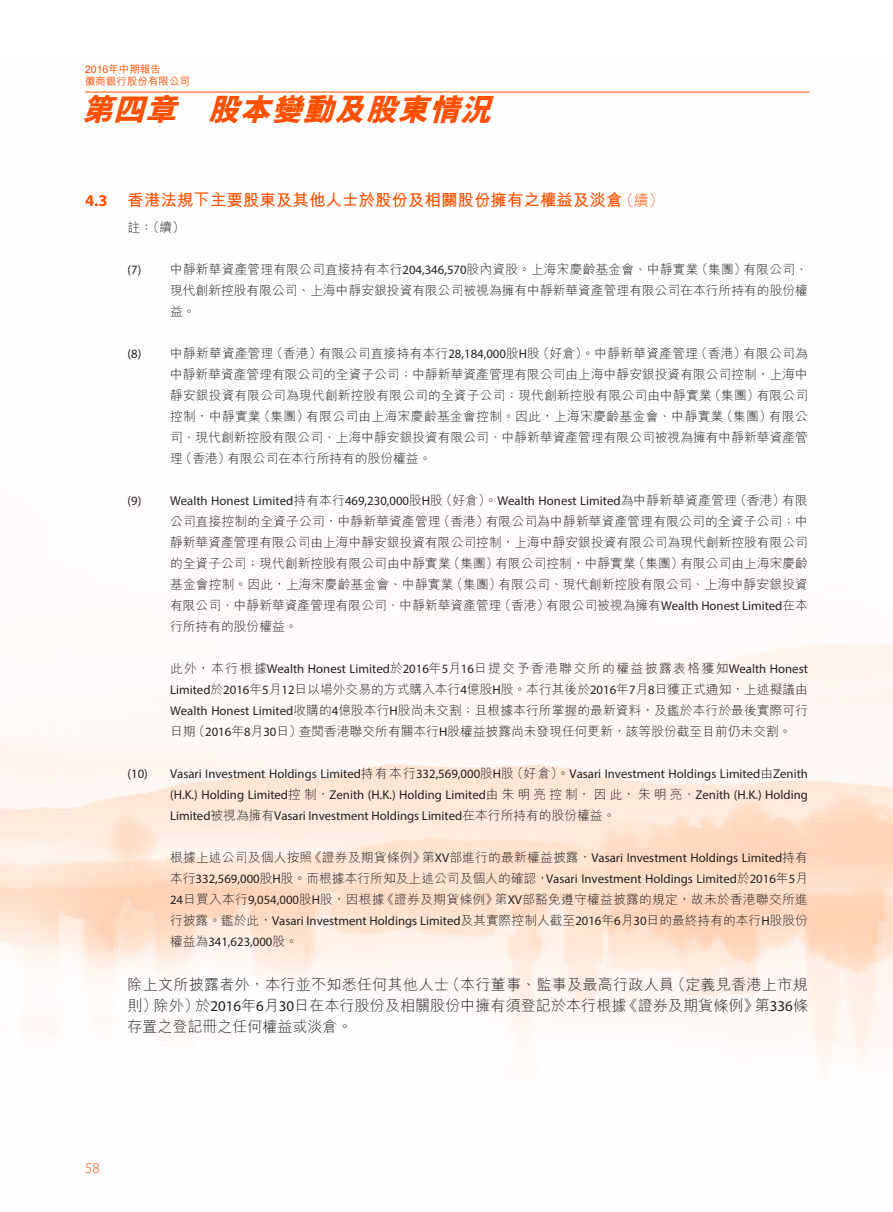
<style>
.page{position:relative;width:893px;height:1212px;background:#fff}
.page>*{position:absolute;margin:0;border:0;box-sizing:border-box;transform-origin:0 0}
.t1{font:italic 800 31.5px "M Hei HK";color:#ff5000}
.t2{font:700 16.5px "M Hei HK";color:#ff5000}
.t3{font:300 15px/21px "M Hei HK";letter-spacing:.005em;color:#231f20;text-align:justify}
.t4{font:300 15px "Myriad Pro";color:#ff5000}
.t5{font:300 12.75px/21px "M Hei HK";color:#231f20;text-align:justify}
.t6{font:12.75px/21px "Myriad Pro";color:#231f20;text-align:justify}
.t7{font:300 12.75px "M Hei HK";letter-spacing:.02em;color:#231f20}
.t8{font:500 10.5px "M Hei HK";color:#ff5000}
.s1{font-family:"Myriad Pro"}
.s2{font-weight:300;font-size:15px}
.s3{font-family:"Myriad Pro";font-weight:400}
.s4{font-family:"M Hei HK";font-weight:300}
</style>
<div class="page">
<hr style="left:85px;top:92px;width:724px;height:1px;background:#ff5000">
<p class="t8" style="left:85px;top:62px;width:77px">2016年中期報告</p>
<p class="t8" style="left:85px;top:74px;width:106px">徽商銀行股份有限公司</p>
<h1 class="t1" style="left:82px;top:89px;width:422px">第四章 股本變動及股東情況</h1>
<p class="t2" style="left:85px;top:188px;width:580px"><span class="s1">4.3</span> 香港法規下主要股東及其他人士於股份及相關股份擁有之權益及淡倉<span class="s2">（續）</span></p>
<p class="t5" style="left:128px;top:217px;width:59px">註：（續）</p>
<p class="t5" style="left:170px;top:259px;width:639px;text-indent:-43px"><span class="s3">(7)</span> 中靜新華資產管理有限公司直接持有本行<span class="s3">204,346,570</span>股內資股。上海宋慶齡基金會、中靜實業（集團）有限公司、現代創新控股有限公司、上海中靜安銀投資有限公司被視為擁有中靜新華資產管理有限公司在本行所持有的股份權益。</p>
<p class="t5" style="left:170px;top:343px;width:640px;text-indent:-43px"><span class="s3">(8)</span> 中靜新華資產管理（香港）有限公司直接持有本行<span class="s3">28,184,000</span>股<span class="s3">H</span>股（好倉）。中靜新華資產管理（香港）有限公司為中靜新華資產管理有限公司的全資子公司；中靜新華資產管理有限公司由上海中靜安銀投資有限公司控制，上海中靜安銀投資有限公司為現代創新控股有限公司的全資子公司；現代創新控股有限公司由中靜實業（集團）有限公司控制，中靜實業（集團）有限公司由上海宋慶齡基金會控制。因此，上海宋慶齡基金會、中靜實業（集團）有限公司、現代創新控股有限公司、上海中靜安銀投資有限公司、中靜新華資產管理有限公司被視為擁有中靜新華資產管理（香港）有限公司在本行所持有的股份權益。</p>
<p class="t6" style="left:128px;top:490px;width:682px">(9) Wealth Honest Limited<span class="s4">持有本行</span>469,230,000<span class="s4">股</span>H<span class="s4">股（好倉）。</span>Wealth Honest Limited<span class="s4">為中靜新華資產管理（香港）有限</span></p>
<p class="t5" style="left:170px;top:511px;width:639px">公司直接控制的全資子公司，中靜新華資產管理（香港）有限公司為中靜新華資產管理有限公司的全資子公司；中靜新華資產管理有限公司由上海中靜安銀投資有限公司控制，上海中靜安銀投資有限公司為現代創新控股有限公司的全資子公司；現代創新控股有限公司由中靜實業（集團）有限公司控制，中靜實業（集團）有限公司由上海宋慶齡基金會控制。因此，上海宋慶齡基金會、中靜實業（集團）有限公司、現代創新控股有限公司、上海中靜安銀投資有限公司、中靜新華資產管理有限公司、中靜新華資產管理（香港）有限公司被視為擁有<span class="s3">Wealth Honest Limited</span>在本行所持有的股份權益。</p>
<p class="t6" style="left:170px;top:658px;width:639px"><span class="s4">此外，本行根據</span>Wealth Honest Limited<span class="s4">於</span>2016<span class="s4">年</span>5<span class="s4">月</span>16<span class="s4">日提交予香港聯交所的權益披露表格獲知</span>Wealth Honest</p>
<p class="t5" style="left:170px;top:679px;width:639px"><span class="s3">Limited</span>於<span class="s3">2016</span>年<span class="s3">5</span>月<span class="s3">12</span>日以場外交易的方式購入本行<span class="s3">4</span>億股<span class="s3">H</span>股。本行其後於<span class="s3">2016</span>年<span class="s3">7</span>月<span class="s3">8</span>日獲正式通知，上述擬議由<span class="s3">Wealth Honest Limited</span>收購的<span class="s3">4</span>億股本行<span class="s3">H</span>股尚未交割；且根據本行所掌握的最新資料，及鑑於本行於最後實際可行日期（<span class="s3">2016</span>年<span class="s3">8</span>月<span class="s3">30</span>日）查閱香港聯交所有關本行<span class="s3">H</span>股權益披露尚未發現任何更新，該等股份截至目前仍未交割。</p>
<p class="t6" style="left:128px;top:763px;width:22px">(10)</p>
<p class="t6" style="left:170px;top:763px;width:639px">Vasari Investment Holdings Limited<span class="s4">持有本行</span>332,569,000<span class="s4">股</span>H<span class="s4">股（好倉）。</span>Vasari Investment Holdings Limited<span class="s4">由</span>Zenith (H.K.) Holding Limited<span class="s4">控制，</span>Zenith (H.K.) Holding Limited<span class="s4">由朱明亮控制，因此，朱明亮、</span>Zenith (H.K.) Holding Limited<span class="s4">被視為擁有</span>Vasari Investment Holdings Limited<span class="s4">在本行所持有的股份權益。</span></p>
<p class="t5" style="left:170px;top:847px;width:639px">根據上述公司及個人按照《證券及期貨條例》第<span class="s3">XV</span>部進行的最新權益披露，<span class="s3">Vasari Investment Holdings Limited</span>持有</p>
<p class="t6" style="left:170px;top:868px;width:639px"><span class="s4">本行</span>332,569,000<span class="s4">股</span>H<span class="s4">股。而根據本行所知及上述公司及個人的確認，</span>Vasari Investment Holdings Limited<span class="s4">於</span>2016<span class="s4">年</span>5<span class="s4">月</span></p>
<p class="t7" style="left:170px;top:891px;width:639px"><span class="s3">24</span>日買入本行<span class="s3">9,054,000</span>股<span class="s3">H</span>股，因根據《證券及期貨條例》第<span class="s3">XV</span>部豁免遵守權益披露的規定，故未於香港聯交所進</p>
<p class="t6" style="left:170px;top:910px;width:639px"><span class="s4">行披露。鑑於此，</span>Vasari Investment Holdings Limited<span class="s4">及其實際控制人截至</span>2016<span class="s4">年</span>6<span class="s4">月</span>30<span class="s4">日的最終持有的本行</span>H<span class="s4">股股份權益為</span>341,623,000<span class="s4">股。</span></p>
<p class="t3" style="left:128px;top:974px;width:682px">除上文所披露者外，本行並不知悉任何其他人士（本行董事、監事及最高行政人員（定義見香港上市規則）除外）於<span class="s3">2016</span>年<span class="s3">6</span>月<span class="s3">30</span>日在本行股份及相關股份中擁有須登記於本行根據《證券及期貨條例》第<span class="s3">336</span>條存置之登記冊之任何權益或淡倉。</p>
<p class="t4" style="left:85px;top:1159px;width:16px">58</p>
</div>
